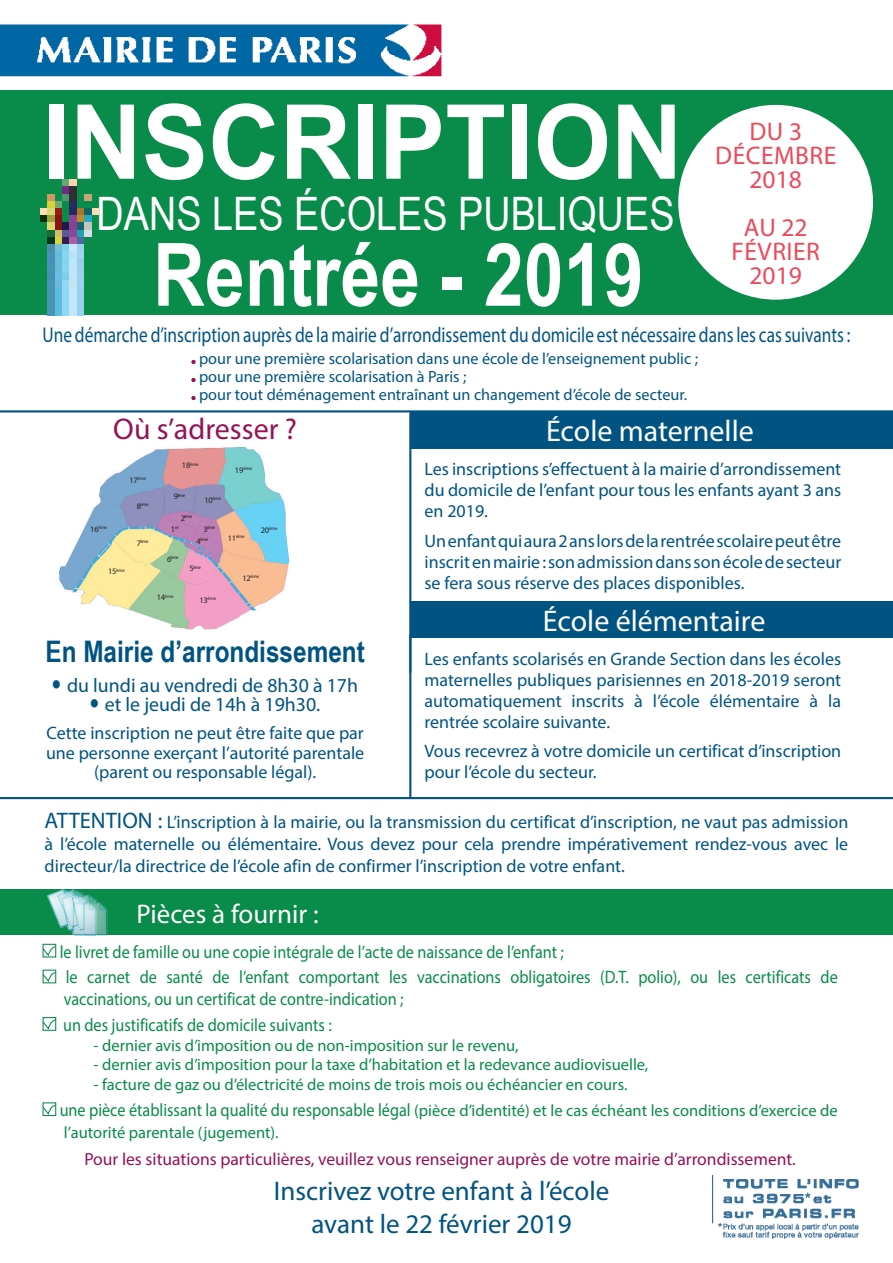
<style>
.page{position:relative;width:893px;height:1263px;background:#fff}
.page>*{position:absolute;margin:0;border:0;box-sizing:border-box;transform-origin:0 0}
.t1{font:700 103.5px "Arial Narrow";color:#fff;scale:1.17 1}
.t2{font:700 87.45px "Arial Narrow";color:#fff}
.t3{font:46.2px "Arial Narrow";color:#fff}
.t4{font:30px "Myriad Pro";color:#fff}
.t5{font:30px "Myriad Pro";color:#961157}
.t6{font:700 29.7px "Arial Narrow";color:#015382}
.t7{font:27px/32.4px "Myriad Pro";color:#015382;text-align:center}
.t8{font:27px "Myriad Pro";color:#fff}
.t9{font:25.5px/24px "Myriad Pro";letter-spacing:.02em;color:#ed495a;text-align:center}
.t10{font:21.45px "Myriad Pro";color:#015382;scale:.81 1}
.t11{font:19.8px "Myriad Pro";color:#015382}
.t12{font:18px/21px "Myriad Pro";color:#015382;text-align:justify}
.t13{font:18px/25.8px "Myriad Pro";color:#098b49;scale:.9 1}
.t14{font:17.55px "Myriad Pro";color:#961157}
.t15{font:16.5px/25.8px "Myriad Pro";color:#098b49}
.t16{font:16.2px/18px "Myriad Pro";color:#015382}
.t17{font:8.4px "Myriad Pro";color:#231f20}
.t18{font:4.95px "Myriad Pro";letter-spacing:-.03em;color:#231f20}
.s1{font-size:8.4px}
.s2{font-family:"Arial Narrow";font-weight:700;font-size:29.7px}
.s3{font-size:22.5px}
.s4{font-size:18px}
</style>
<div class="page">
<div style="left:410px;top:601px;width:483px;height:36px;background:#015382"></div>
<img style="left:0;top:24px;width:442px;height:53px">
<img style="left:58px;top:446px;width:232px;height:184px">
<div style="left:0;top:889px;width:893px;height:46px;background:#098b49"></div>
<img style="left:43px;top:893px;width:14px;height:53px">
<div style="left:0;top:90px;width:893px;height:225px;background:#098b49"></div>
<svg style="left:191px;top:360px;width:5px;height:4px"></svg>
<svg style="left:191px;top:378px;width:5px;height:4px"></svg>
<svg style="left:191px;top:396px;width:5px;height:4px"></svg>
<img style="left:40px;top:179px;width:58px;height:136px">
<div style="left:678px;top:105px;width:195px;height:195px;background:#fff;border-radius:50%"></div>
<div style="left:43px;top:944px;width:13px;height:13px;border:1px solid #098b49"></div>
<svg style="left:42px;top:946px;width:15px;height:12px"></svg>
<svg style="left:42px;top:972px;width:15px;height:12px"></svg>
<div style="left:43px;top:1017px;width:13px;height:14px;border:1px solid #098b49"></div>
<svg style="left:42px;top:1019px;width:15px;height:12px"></svg>
<svg style="left:42px;top:1104px;width:15px;height:13px"></svg>
<hr style="left:0;top:797px;width:893px;height:2px;background:#015382">
<hr style="left:0;top:410px;width:893px;height:2px;background:#015382">
<img style="left:712px;top:1175px;width:146px;height:63px">
<img style="left:53px;top:889px;width:55px;height:56px">
<div style="left:410px;top:412px;width:483px;height:37px;background:#015382"></div>
<hr style="left:409px;top:412px;width:2px;height:261px;background:#015382">
<hr style="left:409px;top:635px;width:2px;height:162px;background:#015382">
<h1 class="t1" style="left:43px;top:64px;width:548px">INSCRIPTION</h1>
<h3 class="t3" style="left:97px;top:180px;width:580px">DANS LES ÉCOLES PUBLIQUES</h3>
<h2 class="t2" style="left:153px;top:209px;width:492px">Rentrée - 2019</h2>
<p class="t10" style="left:43px;top:321px;width:999px">Une démarche d’inscription auprès de la mairie d’arrondissement du domicile est nécessaire dans les cas suivants :</p>
<p class="t16" style="left:199px;top:349px;width:501px">pour une première scolarisation dans une école de l’enseignement public ; pour une première scolarisation à Paris ;<br>pour tout déménagement entraînant un changement d’école de secteur.</p>
<h3 class="t9" style="left:715px;top:119px;width:123px">DU 3<br>DÉCEMBRE<br>2018</h3>
<h3 class="t9" style="left:731px;top:215px;width:90px">AU 22<br>FÉVRIER<br>2019</h3>
<h3 class="t5" style="left:113px;top:411px;width:185px">Où s’adresser ?</h3>
<p class="t18" style="left:129px;top:475px;width:18px"><span class="s1">17</span>ème</p>
<p class="t18" style="left:90px;top:525px;width:18px"><span class="s1">16</span>ème</p>
<p class="t18" style="left:108px;top:567px;width:18px"><span class="s1">15</span>ème</p>
<p class="t18" style="left:137px;top:501px;width:13px"><span class="s1">8</span>ème</p>
<p class="t18" style="left:137px;top:538px;width:13px"><span class="s1">7</span>ème</p>
<p class="t18" style="left:182px;top:461px;width:18px"><span class="s1">18</span>ème</p>
<p class="t18" style="left:174px;top:492px;width:13px"><span class="s1">9</span>ème</p>
<p class="t18" style="left:181px;top:513px;width:13px"><span class="s1">2</span>ème</p>
<p class="t18" style="left:204px;top:496px;width:18px"><span class="s1">10</span>ème</p>
<p class="t18" style="left:235px;top:465px;width:19px"><span class="s1">19</span>ème</p>
<p class="t18" style="left:171px;top:525px;width:10px"><span class="s1">1</span>er</p>
<p class="t18" style="left:167px;top:554px;width:13px"><span class="s1">6</span>ème</p>
<p class="t18" style="left:204px;top:525px;width:13px"><span class="s1">3</span>ème</p>
<p class="t18" style="left:197px;top:536px;width:13px"><span class="s1">4</span>ème</p>
<p class="t18" style="left:189px;top:564px;width:13px"><span class="s1">5</span>ème</p>
<p class="t18" style="left:165px;top:593px;width:10px">ème</p>
<p class="t17" style="left:157px;top:592px;width:10px">14</p>
<p class="t18" style="left:208px;top:595px;width:10px">ème</p>
<p class="t17" style="left:200px;top:595px;width:10px">13</p>
<p class="t18" style="left:261px;top:525px;width:18px"><span class="s1">20</span>ème</p>
<p class="t18" style="left:228px;top:534px;width:18px"><span class="s1">11</span>ème</p>
<p class="t18" style="left:242px;top:573px;width:18px"><span class="s1">12</span>ème</p>
<h3 class="t6" style="left:45px;top:629px;width:321px">En Mairie d’arrondissement</h3>
<p class="t11" style="left:52px;top:673px;width:307px"><span class="s2">•</span> du lundi au vendredi de 8h30 à 17h</p>
<p class="t11" style="left:90px;top:692px;width:232px"><span class="s2">•</span> et le jeudi de 14h à 19h30.</p>
<p class="t12" style="left:46px;top:723px;width:320px;line-height:19.5px;text-align:center">Cette inscription ne peut être faite que par une personne exerçant l’autorité parentale (parent ou responsable légal).</p>
<h3 class="t4" style="left:546px;top:413px;width:209px">École maternelle</h3>
<p class="t12" style="left:424px;top:458px;width:418px">Les inscriptions s’effectuent à la mairie d’arrondissement du domicile de l’enfant pour tous les enfants ayant 3 ans en 2019.</p>
<p class="t12" style="left:424px;top:530px;width:418px">Un enfant qui aura 2 ans lors de la rentrée scolaire peut être inscrit en mairie : son admission dans son école de secteur se fera sous réserve des places disponibles.</p>
<h3 class="t4" style="left:543px;top:602px;width:224px">École élémentaire</h3>
<p class="t12" style="left:424px;top:648px;width:418px">Les enfants scolarisés en Grande Section dans les écoles maternelles publiques parisiennes en 2018-2019 seront automatiquement inscrits à l’école élémentaire à la rentrée scolaire suivante.</p>
<p class="t12" style="left:424px;top:740px;width:418px">Vous recevrez à votre domicile un certificat d’inscription pour l’école du secteur.</p>
<p class="t12" style="left:45px;top:811px;width:805px;line-height:21.6px"><span class="s3">ATTENTION :</span> L’inscription à la mairie, ou la transmission du certificat d’inscription, ne vaut pas admission à l’école maternelle ou élémentaire. Vous devez pour cela prendre impérativement rendez-vous avec le directeur/la directrice de l’école afin de confirmer l’inscription de votre enfant.</p>
<h3 class="t8" style="left:137px;top:897px;width:184px">Pièces à fournir :</h3>
<p class="t13" style="left:66px;top:938px;width:859px;text-indent:-6px">le livret de famille ou une copie intégrale de l’acte de naissance de l’enfant ;<br>le carnet de santé de l’enfant comportant les vaccinations obligatoires (D.T. polio), ou les certificats de</p>
<p class="t13" style="left:63px;top:986px;width:380px">vaccinations, ou un certificat de contre-indication ; un des justificatifs de domicile suivants :</p>
<p class="t15" style="left:94px;top:1032px;width:427px">- dernier avis d’imposition ou de non-imposition sur le revenu,</p>
<p class="t15" style="left:94px;top:1052px;width:556px">- dernier avis d’imposition pour la taxe d’habitation et la redevance audiovisuelle,</p>
<p class="t15" style="left:60px;top:1071px;width:779px;text-indent:34px">- facture de gaz ou d’électricité de moins de trois mois ou échéancier en cours.<br><span class="s4">une pièce établissant la qualité du responsable légal</span> (pièce d’identité) et le cas échéant les conditions d’exercice de</p>
<p class="t15" style="left:64px;top:1119px;width:216px">l’autorité parentale (jugement).</p>
<p class="t14" style="left:84px;top:1148px;width:713px">Pour les situations particulières, veuillez vous renseigner auprès de votre mairie d’arrondissement.</p>
<h3 class="t7" style="left:274px;top:1175px;width:337px">Inscrivez votre enfant à l’école avant le 22 février 2019</h3>
</div>
